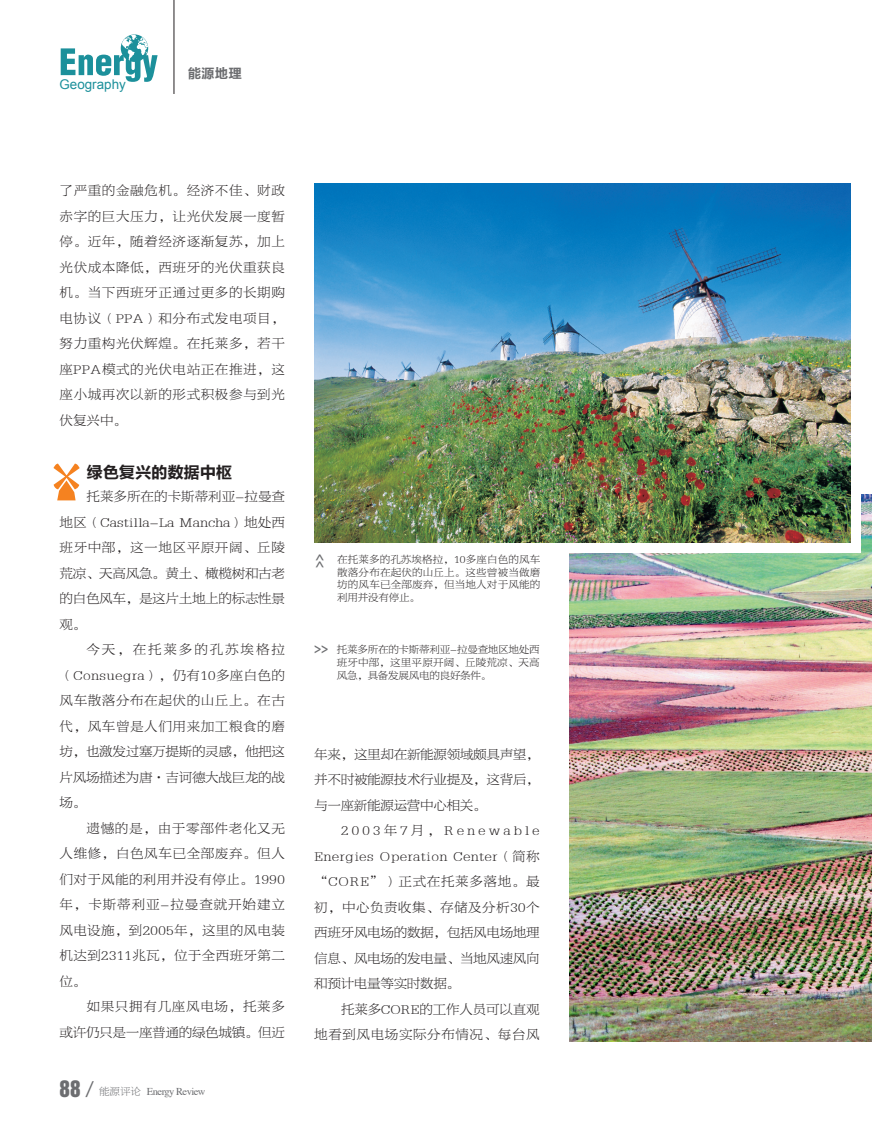
<style>
.page{position:relative;width:872px;height:1127px;background:#fff}
.page>*{position:absolute;margin:0;border:0;box-sizing:border-box;transform-origin:0 0}
.t1{font:21px "Helvetica Inserat LT Std";color:#6c6d70}
.内文{font:16.5px "FZLTCHK GBK1 0";letter-spacing:-.02em;color:#231f20}
.内文-2{font:13.5px/25.5px "FZBYSK GBK1 0";letter-spacing:-.015em;color:#231f20;text-align:justify}
.眉头{font:13.5px "FZLTCHK GBK1 0";color:#6c6d70}
.眉头-2{font:13.35px "Arial";color:#1c909b}
.图说{font:10.5px/12.6px "FZBYSK GBK1 0";letter-spacing:.02em;color:#231f20;text-align:justify}
.t2{font:10.5px "Times";letter-spacing:-.05em;color:#6c6d70}
.图说-2{font:10.5px "FZLTCHK GBK1 0";color:#6c6d70}
.s1{font-family:"FZBYSK GBK1 0";font-size:24px}
.s2{font-family:"FZBYSK GBK1 0"}
</style>
<div class="page">
<img style="left:569px;top:495px;width:303px;height:547px">
<svg style="left:61px;top:35px;width:97px;height:47px"></svg>
<hr style="left:174px;top:0;width:1px;height:94px;background:#231f20">
<div style="left:567px;top:476px;width:293px;height:77px;background:#fff"></div>
<img style="left:315px;top:184px;width:535px;height:358px">
<svg style="left:54px;top:463px;width:26px;height:37px"></svg>
<p class="眉头-2" style="left:60px;top:75px;width:68px">Geography</p>
<p class="眉头" style="left:188px;top:66px;width:55px">能源地理</p>
<p class="内文-2" style="left:60px;top:178px;width:227px">了严重的金融危机。经济不佳、财政赤字的巨大压力，让光伏发展一度暂停。近年，随着经济逐渐复苏，加上光伏成本降低，西班牙的光伏重获良机。当下西班牙正通过更多的长期购电协议（PPA）和分布式发电项目，努力重构光伏辉煌。在托莱多，若干座PPA模式的光伏电站正在推进，这座小城再次以新的形式积极参与到光伏复兴中。</p>
<p class="内文" style="left:86px;top:464px;width:147px">绿色复兴的数据中枢</p>
<p class="内文-2" style="left:60px;top:484px;width:227px;text-indent:27px">托莱多所在的卡斯蒂利亚-拉曼查地区（Castilla-La Mancha）地处西班牙中部，这一地区平原开阔、丘陵荒凉、天高风急。黄土、橄榄树和古老的白色风车，是这片土地上的标志性景观。</p>
<p class="内文-2" style="left:60px;top:637px;width:227px;text-indent:27px">今天，在托莱多的孔苏埃格拉（Consuegra），仍有10多座白色的风车散落分布在起伏的山丘上。在古代，风车曾是人们用来加工粮食的磨坊，也激发过塞万提斯的灵感，他把这片风场描述为唐·吉诃德大战巨龙的战场。</p>
<p class="内文-2" style="left:60px;top:816px;width:227px;text-indent:27px">遗憾的是，由于零部件老化又无人维修，白色风车已全部废弃。但人们对于风能的利用并没有停止。1990年，卡斯蒂利亚-拉曼查就开始建立风电设施，到2005年，这里的风电装机达到2311兆瓦，位于全西班牙第二位。</p>
<p class="内文-2" style="left:60px;top:994px;width:227px;text-align:right">如果只拥有几座风电场，托莱多<br>或许仍只是一座普通的绿色城镇。但近</p>
<h1 class="t1" style="left:60px;top:1076px;width:37px">88<span class="s1">/</span></h1>
<p class="t2" style="left:99px;top:1082px;width:108px"><span class="s2">能源评论</span> Energy Review</p>
<p class="图说" style="left:337px;top:553px;width:204px">在托莱多的孔苏埃格拉，10多座白色的风车散落分布在起伏的山丘上。这些曾被当做磨坊的风车已全部废弃，但当地人对于风能的利用并没有停止。</p>
<p class="图说-2" style="left:314px;top:644px;width:16px">&gt;&gt;</p>
<p class="图说" style="left:337px;top:644px;width:204px">托莱多所在的卡斯蒂利亚-拉曼查地区地处西班牙中部，这里平原开阔、丘陵荒凉、天高风急，具备发展风电的良好条件。</p>
<p class="内文-2" style="left:314px;top:741px;width:227px">年来，这里却在新能源领域颇具声望，并不时被能源技术行业提及，这背后，与一座新能源运营中心相关。</p>
<p class="内文-2" style="left:314px;top:818px;width:227px;text-indent:27px">2003年7月，Renewable Energies Operation Center（简称“CORE”）正式在托莱多落地。最初，中心负责收集、存储及分析30个西班牙风电场的数据，包括风电场地理信息、风电场的发电量、当地风速风向和预计电量等实时数据。</p>
<p class="内文-2" style="left:314px;top:996px;width:227px;text-align:right">托莱多CORE的工作人员可以直观<br>地看到风电场实际分布情况、每台风</p>
</div>
